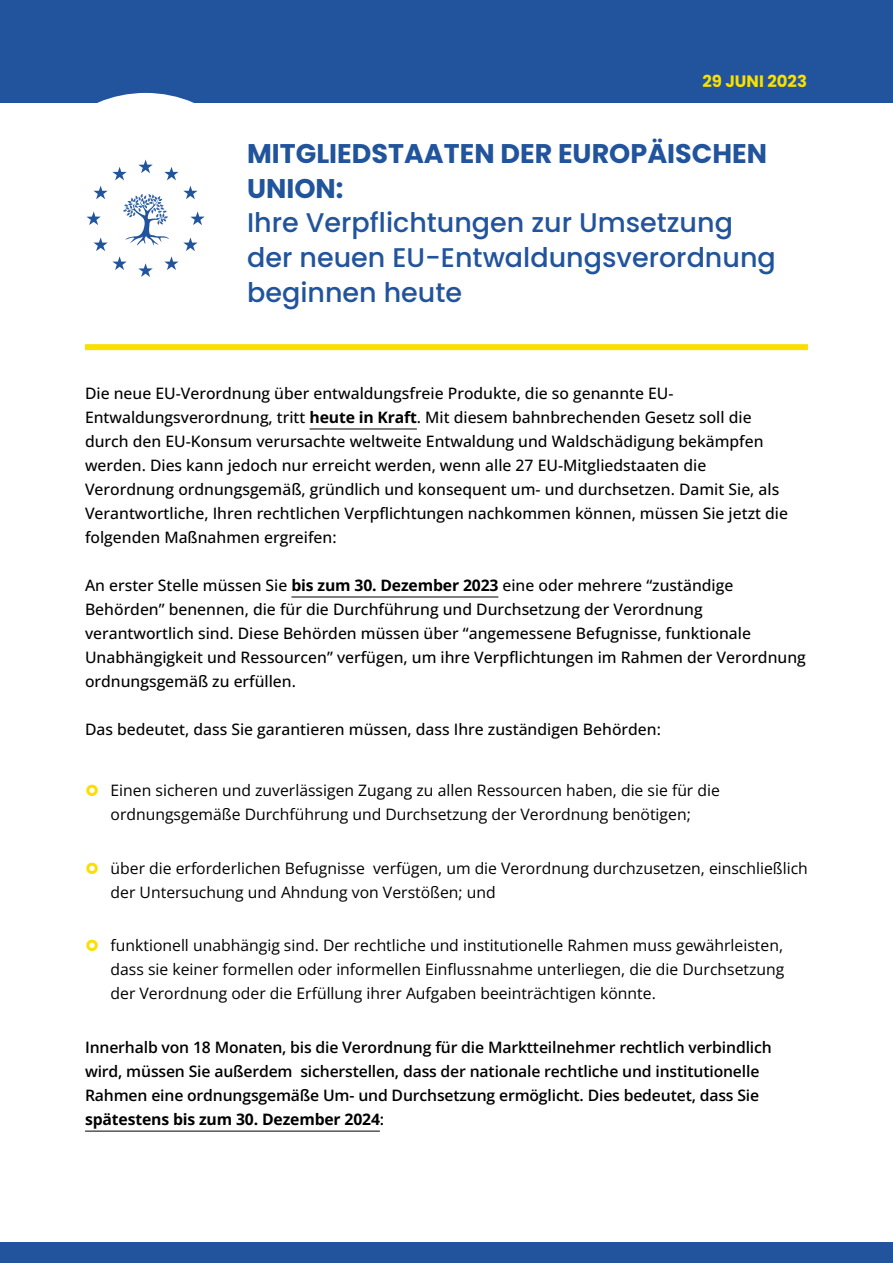
<style>
.page{position:relative;width:893px;height:1263px;background:#fff}
.page>*{position:absolute;margin:0;border:0;box-sizing:border-box;transform-origin:0 0}
.t1{font:500 27px/34.5px "Poppins";color:#21549c}
.t2{font:700 27px/34.5px "Poppins";color:#21549c}
.t3{font:700 16.5px "Poppins";color:#fae000}
.t4{font:500 15.75px/24px "Open Sans";color:#000}
.t5{font:15.75px/24px "Open Sans";color:#000}
.t6{font:600 15.75px/24px "Open Sans";letter-spacing:-.01em;color:#000}
.s1{font-weight:700}
</style>
<div class="page">
<div style="left:0;top:1242px;width:893px;height:21px;background:#21549c"></div>
<div style="left:0;top:0;width:893px;height:102px;background:#21549c"></div>
<div style="left:23px;top:93px;width:245px;height:245px;background:#fff;border-radius:50%"></div>
<svg style="left:112px;top:167px;width:15px;height:13px"></svg>
<svg style="left:138px;top:160px;width:15px;height:13px"></svg>
<svg style="left:164px;top:167px;width:15px;height:13px"></svg>
<svg style="left:86px;top:186px;width:119px;height:91px"></svg>
<div style="left:85px;top:344px;width:723px;height:6px;background:#fae000"></div>
<hr style="left:310px;top:429px;width:107px;height:1px;background:#000">
<hr style="left:291px;top:597px;width:207px;height:1px;background:#000">
<hr style="left:85px;top:1131px;width:295px;height:1px;background:#000">
<p class="t3" style="left:702px;top:72px;width:106px">29 JUNI 2023</p>
<h1 class="t2" style="left:247px;top:137px;width:521px">MITGLIEDSTAATEN DER EUROPÄISCHEN<br>UNION:</h1>
<h1 class="t1" style="left:247px;top:206px;width:530px">Ihre Verpflichtungen zur Umsetzung der neuen EU-Entwaldungsverordnung beginnen heute</h1>
<p class="t4" style="left:85px;top:381px;width:704px">Die neue EU-Verordnung über entwaldungsfreie Produkte, die so genannte EU-Entwaldungsverordnung, tritt <span class="s1">heute in Kraft</span>. Mit diesem bahnbrechenden Gesetz soll die durch den EU-Konsum verursachte weltweite Entwaldung und Waldschädigung bekämpfen werden. Dies kann jedoch nur erreicht werden, wenn alle 27 EU-Mitgliedstaaten die Verordnung ordnungsgemäß, gründlich und konsequent um- und durchsetzen. Damit Sie, als Verantwortliche, Ihren rechtlichen Verpflichtungen nachkommen können, müssen Sie jetzt die folgenden Maßnahmen ergreifen:</p>
<p class="t4" style="left:85px;top:573px;width:722px">An erster Stelle müssen Sie <span class="s1">bis zum 30. Dezember 2023</span> eine oder mehrere “zuständige Behörden” benennen, die für die Durchführung und Durchsetzung der Verordnung verantwortlich sind. Diese Behörden müssen über “angemessene Befugnisse, funktionale Unabhängigkeit und Ressourcen” verfügen, um ihre Verpflichtungen im Rahmen der Verordnung ordnungsgemäß zu erfüllen.</p>
<p class="t4" style="left:85px;top:717px;width:577px">Das bedeutet, dass Sie garantieren müssen, dass Ihre zuständigen Behörden:</p>
<p class="t5" style="left:111px;top:778px;width:611px">Einen sicheren und zuverlässigen Zugang zu allen Ressourcen haben, die sie für die ordnungsgemäße Durchführung und Durchsetzung der Verordnung benötigen;</p>
<p class="t5" style="left:111px;top:855px;width:699px">über die erforderlichen Befugnisse verfügen, um die Verordnung durchzusetzen, einschließlich der Untersuchung und Ahndung von Verstößen; und</p>
<p class="t5" style="left:111px;top:933px;width:675px;text-align:justify">funktionell unabhängig sind. Der rechtliche und institutionelle Rahmen muss gewährleisten, dass sie keiner formellen oder informellen Einflussnahme unterliegen, die die Durchsetzung der Verordnung oder die Erfüllung ihrer Aufgaben beeinträchtigen könnte.</p>
<p class="t6" style="left:85px;top:1035px;width:688px">Innerhalb von 18 Monaten, bis die Verordnung für die Marktteilnehmer rechtlich verbindlich wird, müssen Sie außerdem sicherstellen, dass der nationale rechtliche und institutionelle Rahmen eine ordnungsgemäße Um- und Durchsetzung ermöglicht. Dies bedeutet, dass Sie <span class="s1">spätestens bis zum 30. Dezember 2024</span>:</p>
</div>
